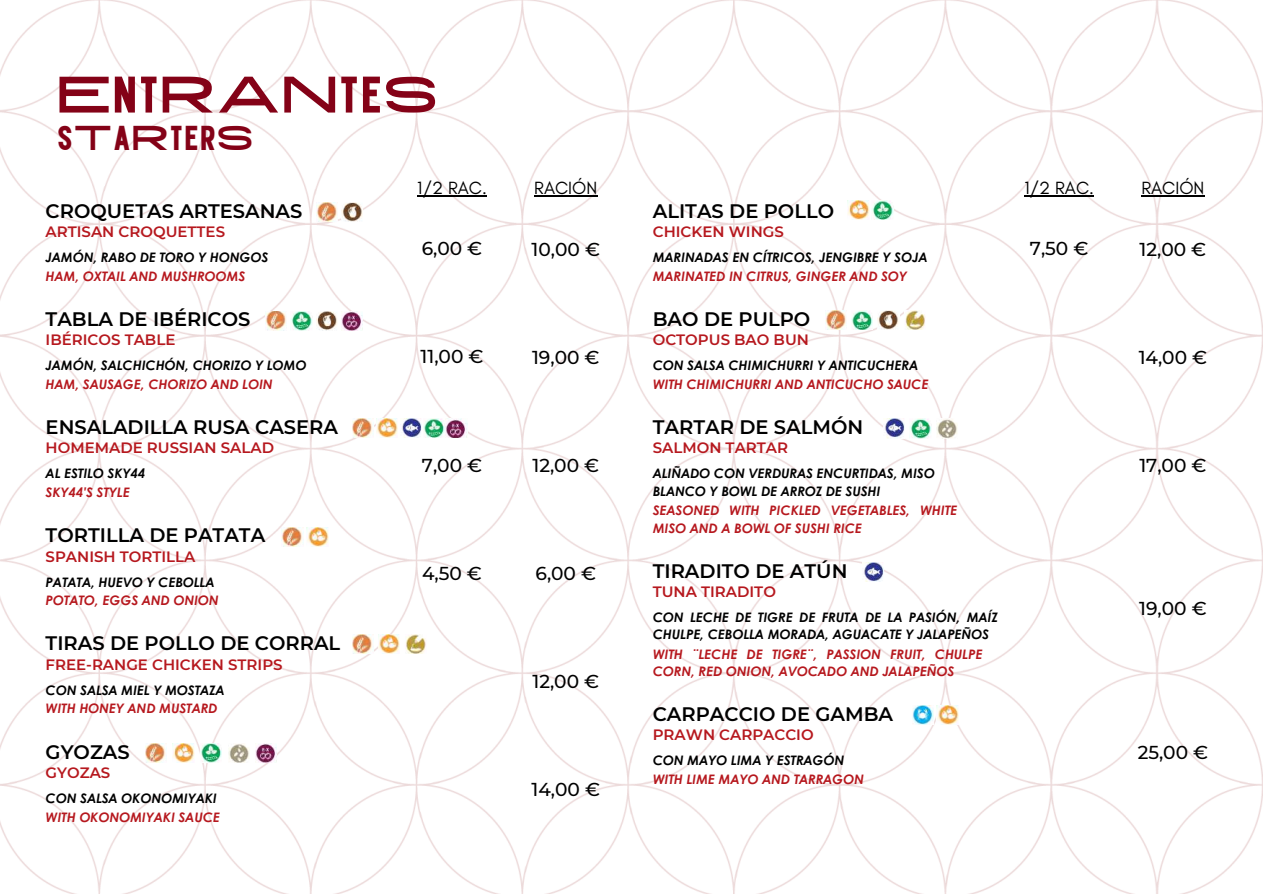
<style>
.page{position:relative;width:1263px;height:894px;background:#fff}
.page>*{position:absolute;margin:0;border:0;box-sizing:border-box;transform-origin:0 0}
.t1{font:51.3px "High Cruiser";color:#840217}
.t2{font:34.5px "High Cruiser";color:#840217}
.t3{font:600 19.5px "Montserrat";color:#000}
.t4{font:500 18.6px "Montserrat";color:#000}
.t5{font:18px "Glacial Indifference";color:#000}
.t6{font:600 15px "Montserrat";color:#b6181e}
.t7{font:italic 700 13.05px/17.4px "Century Gothic";color:#000}
.t8{font:italic 700 13.05px/17.4px "Century Gothic";color:#b6181e}
</style>
<div class="page">
<img style="left:0;top:0;width:1262px;height:893px">
<hr style="left:417px;top:195px;width:70px;height:1px;background:#000">
<hr style="left:534px;top:195px;width:63px;height:1px;background:#000">
<img style="left:265px;top:311px;width:22px;height:19px">
<img style="left:291px;top:311px;width:21px;height:19px">
<img style="left:316px;top:311px;width:21px;height:19px">
<img style="left:342px;top:311px;width:21px;height:19px">
<img style="left:352px;top:418px;width:21px;height:19px">
<img style="left:376px;top:418px;width:22px;height:19px">
<img style="left:401px;top:418px;width:66px;height:19px">
<img style="left:282px;top:527px;width:21px;height:19px">
<img style="left:307px;top:527px;width:21px;height:19px">
<img style="left:317px;top:203px;width:21px;height:19px">
<img style="left:342px;top:203px;width:21px;height:19px">
<img style="left:352px;top:634px;width:21px;height:19px">
<img style="left:378px;top:634px;width:22px;height:19px">
<img style="left:405px;top:634px;width:21px;height:19px">
<img style="left:145px;top:743px;width:21px;height:19px">
<img style="left:173px;top:743px;width:21px;height:19px">
<img style="left:200px;top:743px;width:22px;height:19px">
<img style="left:228px;top:743px;width:22px;height:19px">
<img style="left:256px;top:743px;width:21px;height:19px">
<hr style="left:1024px;top:195px;width:70px;height:1px;background:#000">
<hr style="left:1141px;top:195px;width:63px;height:1px;background:#000">
<img style="left:848px;top:201px;width:21px;height:19px">
<img style="left:872px;top:201px;width:21px;height:19px">
<img style="left:825px;top:311px;width:21px;height:19px">
<img style="left:851px;top:311px;width:22px;height:19px">
<img style="left:878px;top:311px;width:21px;height:19px">
<img style="left:904px;top:311px;width:22px;height:19px">
<img style="left:862px;top:562px;width:21px;height:19px">
<img style="left:883px;top:419px;width:21px;height:19px">
<img style="left:910px;top:419px;width:21px;height:19px">
<img style="left:936px;top:419px;width:22px;height:19px">
<img style="left:912px;top:705px;width:22px;height:19px">
<img style="left:937px;top:705px;width:21px;height:19px">
<h1 class="t1" style="left:56px;top:67px;width:383px">ENTRANTES</h1>
<h2 class="t2" style="left:56px;top:119px;width:199px">STARTERS</h2>
<h3 class="t3" style="left:46px;top:199px;width:258px">CROQUETAS ARTESANAS</h3>
<p class="t6" style="left:46px;top:223px;width:181px">ARTISAN CROQUETTES</p>
<p class="t8" style="left:46px;top:267px;width:201px">HAM, OXTAIL AND MUSHROOMS</p>
<p class="t7" style="left:46px;top:248px;width:224px">JAMÓN, RABO DE TORO Y HONGOS</p>
<h3 class="t3" style="left:46px;top:307px;width:206px">TABLA DE IBÉRICOS</h3>
<p class="t6" style="left:46px;top:331px;width:131px">IBÉRICOS TABLE</p>
<p class="t8" style="left:46px;top:375px;width:228px">HAM, SAUSAGE, CHORIZO AND LOIN</p>
<p class="t7" style="left:46px;top:356px;width:262px">JAMÓN, SALCHICHÓN, CHORIZO Y LOMO</p>
<h3 class="t3" style="left:46px;top:415px;width:294px">ENSALADILLA RUSA CASERA</h3>
<p class="t6" style="left:46px;top:439px;width:230px">HOMEMADE RUSSIAN SALAD</p>
<p class="t8" style="left:46px;top:483px;width:86px">SKY44'S STYLE</p>
<p class="t7" style="left:46px;top:464px;width:101px">AL ESTILO SKY44</p>
<h3 class="t3" style="left:46px;top:523px;width:221px">TORTILLA DE PATATA</h3>
<p class="t6" style="left:46px;top:547px;width:151px">SPANISH TORTILLA</p>
<p class="t8" style="left:46px;top:591px;width:174px">POTATO, EGGS AND ONION</p>
<p class="t7" style="left:46px;top:572px;width:170px">PATATA, HUEVO Y CEBOLLA</p>
<h3 class="t3" style="left:46px;top:631px;width:296px">TIRAS DE POLLO DE CORRAL</h3>
<p class="t6" style="left:46px;top:655px;width:238px">FREE-RANGE CHICKEN STRIPS</p>
<p class="t8" style="left:46px;top:699px;width:173px">WITH HONEY AND MUSTARD</p>
<p class="t7" style="left:46px;top:680px;width:180px">CON SALSA MIEL Y MOSTAZA</p>
<h3 class="t3" style="left:46px;top:739px;width:86px">GYOZAS</h3>
<p class="t6" style="left:46px;top:763px;width:66px">GYOZAS</p>
<p class="t8" style="left:46px;top:807px;width:176px">WITH OKONOMIYAKI SAUCE</p>
<p class="t7" style="left:46px;top:788px;width:173px">CON SALSA OKONOMIYAKI</p>
<h3 class="t5" style="left:417px;top:177px;width:71px">1/2 RAC.</h3>
<h3 class="t5" style="left:534px;top:177px;width:65px">RACIÓN</h3>
<h3 class="t4" style="left:422px;top:237px;width:62px">6,00 €</h3>
<h3 class="t4" style="left:532px;top:237px;width:70px">10,00 €</h3>
<h3 class="t4" style="left:421px;top:345px;width:64px">11,00 €</h3>
<h3 class="t4" style="left:532px;top:345px;width:69px">19,00 €</h3>
<h3 class="t4" style="left:422px;top:453px;width:62px">7,00 €</h3>
<h3 class="t4" style="left:532px;top:453px;width:68px">12,00 €</h3>
<h3 class="t4" style="left:422px;top:561px;width:61px">4,50 €</h3>
<h3 class="t4" style="left:535px;top:561px;width:62px">6,00 €</h3>
<h3 class="t4" style="left:532px;top:669px;width:68px">12,00 €</h3>
<h3 class="t4" style="left:532px;top:777px;width:70px">14,00 €</h3>
<h3 class="t3" style="left:653px;top:199px;width:183px">ALITAS DE POLLO</h3>
<p class="t6" style="left:653px;top:223px;width:133px">CHICKEN WINGS</p>
<p class="t8" style="left:653px;top:267px;width:256px">MARINATED IN CITRUS, GINGER AND SOY</p>
<p class="t7" style="left:653px;top:248px;width:276px">MARINADAS EN CÍTRICOS, JENGIBRE Y SOJA</p>
<h3 class="t3" style="left:653px;top:307px;width:159px">BAO DE PULPO</h3>
<p class="t6" style="left:653px;top:331px;width:158px">OCTOPUS BAO BUN</p>
<p class="t8" style="left:653px;top:375px;width:277px">WITH CHIMICHURRI AND ANTICUCHO SAUCE</p>
<p class="t7" style="left:653px;top:356px;width:267px">CON SALSA CHIMICHURRI Y ANTICUCHERA</p>
<h3 class="t3" style="left:653px;top:415px;width:212px">TARTAR DE SALMÓN</h3>
<p class="t6" style="left:653px;top:439px;width:137px">SALMON TARTAR</p>
<p class="t7" style="left:653px;top:464px;width:283px">ALIÑADO CON VERDURAS ENCURTIDAS, MISO<br>BLANCO Y BOWL DE ARROZ DE SUSHI</p>
<p class="t8" style="left:653px;top:501px;width:306px">SEASONED WITH PICKLED VEGETABLES, WHITE<br>MISO AND A BOWL OF SUSHI RICE</p>
<h3 class="t3" style="left:653px;top:558px;width:196px">TIRADITO DE ATÚN</h3>
<p class="t6" style="left:653px;top:582px;width:125px">TUNA TIRADITO</p>
<p class="t7" style="left:653px;top:607px;width:346px">CON LECHE DE TIGRE DE FRUTA DE LA PASIÓN, MAÍZ<br>CHULPE, CEBOLLA MORADA, AGUACATE Y JALAPEÑOS</p>
<p class="t8" style="left:653px;top:644px;width:331px">WITH ¨LECHE DE TIGRE¨, PASSION FRUIT, CHULPE<br>CORN, RED ONION, AVOCADO AND JALAPEÑOS</p>
<h3 class="t3" style="left:653px;top:702px;width:242px">CARPACCIO DE GAMBA</h3>
<p class="t6" style="left:653px;top:725px;width:162px">PRAWN CARPACCIO</p>
<p class="t8" style="left:653px;top:770px;width:213px">WITH LIME MAYO AND TARRAGON</p>
<p class="t7" style="left:653px;top:751px;width:193px">CON MAYO LIMA Y ESTRAGÓN</p>
<h3 class="t5" style="left:1024px;top:177px;width:71px">1/2 RAC.</h3>
<h3 class="t5" style="left:1141px;top:177px;width:65px">RACIÓN</h3>
<h3 class="t4" style="left:1030px;top:237px;width:60px">7,50 €</h3>
<h3 class="t4" style="left:1139px;top:237px;width:68px">12,00 €</h3>
<h3 class="t4" style="left:1139px;top:345px;width:70px">14,00 €</h3>
<h3 class="t4" style="left:1139px;top:453px;width:69px">17,00 €</h3>
<h3 class="t4" style="left:1139px;top:597px;width:69px">19,00 €</h3>
<h3 class="t4" style="left:1138px;top:740px;width:72px">25,00 €</h3>
</div>
